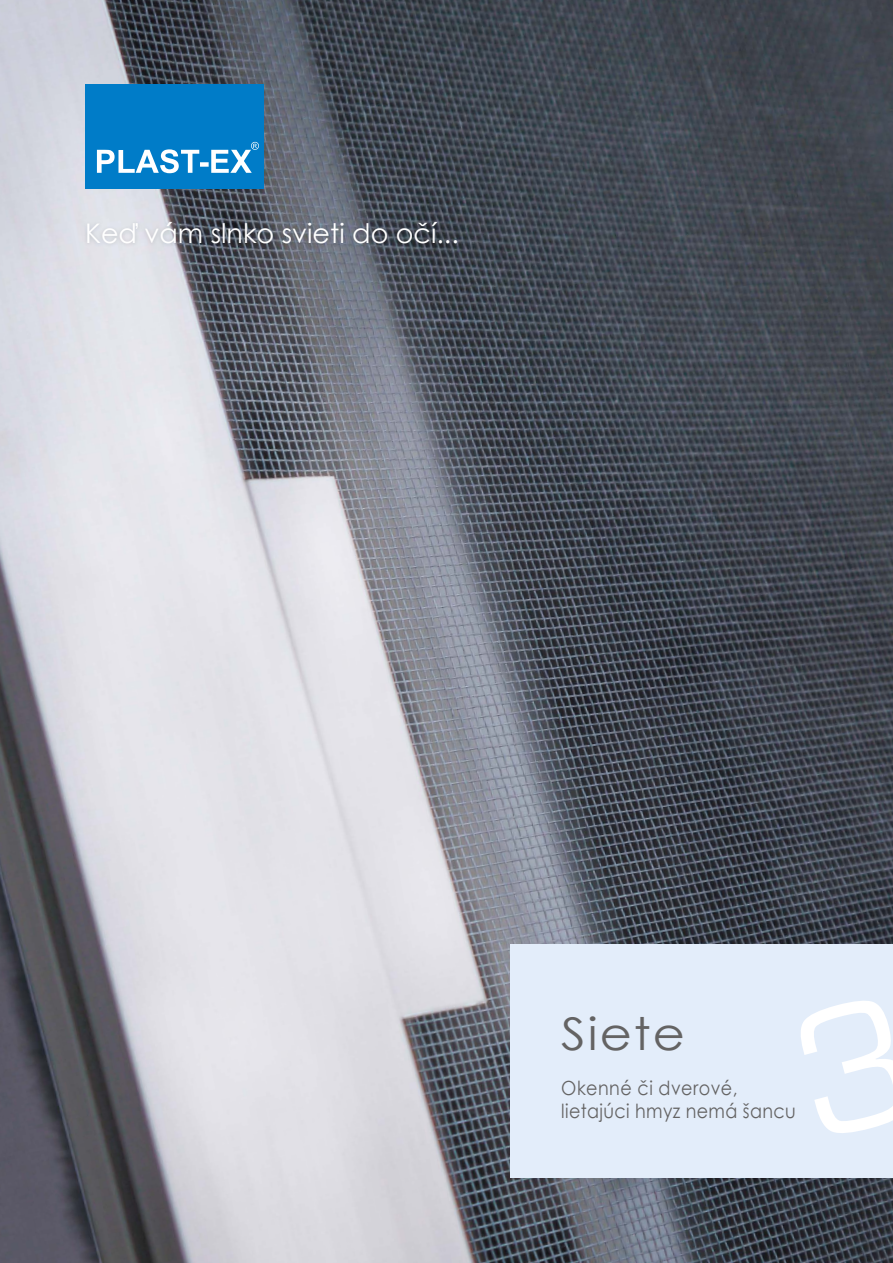
<style>
.page{position:relative;width:893px;height:1263px;background:#fff}
.page>*{position:absolute;margin:0;border:0;box-sizing:border-box;transform-origin:0 0}
.t1{font:45px "Century Gothic";letter-spacing:.04em;color:#646363;scale:1.1 1}
.t2{font:27px "Century Gothic";color:#fff}
.t3{font:19.5px/23.4px "Century Gothic";letter-spacing:.02em;color:#646363;scale:.9 1}
</style>
<div class="page">
<img style="left:0;top:0;width:893px;height:1263px">
<div style="left:510px;top:944px;width:383px;height:234px;background:#e3edfa"></div>
<svg style="left:801px;top:1001px;width:92px;height:132px"></svg>
<div style="left:85px;top:84px;width:179px;height:104px;background:#007cc8"></div>
<svg style="left:97px;top:142px;width:162px;height:31px"></svg>
<div style="left:84px;top:219px;width:378px;height:29px;background:#000;opacity:.15"></div>
<p class="t2" style="left:85px;top:215px;width:375px">Keď vám slnko svieti do očí...</p>
<p class="t1" style="left:561px;top:1002px;width:114px">Siete</p>
<p class="t3" style="left:561px;top:1076px;width:262px">Okenné či dverové, lietajúci hmyz nemá šancu</p>
</div>
